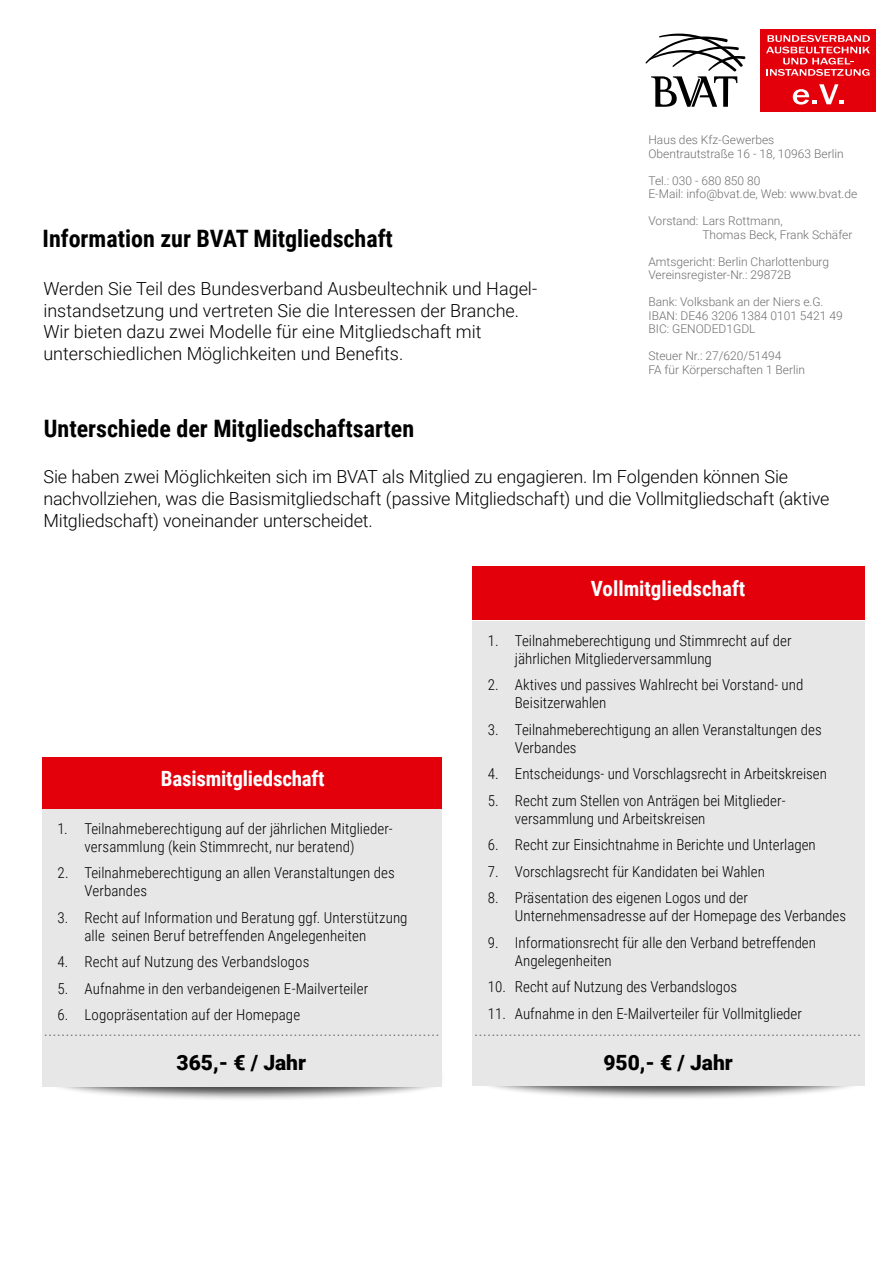
<style>
.page{position:relative;width:893px;height:1263px;background:#fff}
.page>*{position:absolute;margin:0;border:0;box-sizing:border-box;transform-origin:0 0}
.t1{font:700 24px "Roboto Condensed";color:#000}
.t2{font:700 21px "Roboto Condensed";letter-spacing:-.01em;color:#fff}
.t3{font:900 21px "Roboto";color:#000}
.t4{font:300 18px/21.6px "Roboto";letter-spacing:-.005em;color:#000}
.t5{font:300 18px "Roboto Condensed";color:#6e6e6e}
.t6{font:300 15px/18px "Roboto Condensed";color:#000}
.t7{font:300 12px/13.5px "Roboto";color:#6e6e6e}
</style>
<div class="page">
<div style="left:760px;top:29px;width:116px;height:82px;background:#e3000b"></div>
<svg style="left:793px;top:84px;width:50px;height:21px"></svg>
<svg style="left:766px;top:35px;width:104px;height:41px"></svg>
<svg style="left:645px;top:34px;width:100px;height:73px"></svg>
<div style="left:46px;top:1053px;width:400px;height:48px;background:#000;opacity:.75"></div>
<div style="left:477px;top:1052px;width:388px;height:48px;background:#000;opacity:.75"></div>
<div style="left:43px;top:757px;width:399px;height:53px;background:#e3000b"></div>
<div style="left:472px;top:567px;width:392px;height:53px;background:#e3000b"></div>
<div style="left:43px;top:809px;width:399px;height:277px;background:#e7e7e7"></div>
<div style="left:472px;top:621px;width:392px;height:464px;background:#e7e7e7"></div>
<h1 class="t1" style="left:43px;top:221px;width:352px">Information zur BVAT Mitgliedschaft</h1>
<p class="t4" style="left:43px;top:277px;width:495px">Werden Sie Teil des Bundesverband Ausbeultechnik und Hagel&shy;instandsetzung und vertreten Sie die Interessen der Branche.<br>Wir bieten dazu zwei Modelle für eine Mitgliedschaft mit unterschiedlichen Möglichkeiten und Benefits.</p>
<h1 class="t1" style="left:44px;top:411px;width:372px">Unterschiede der Mitgliedschaftsarten</h1>
<p class="t7" style="left:648px;top:133px;width:197px">Haus des Kfz-Gewerbes<br>Obentrautstraße 16 - 18, 10963 Berlin</p>
<p class="t7" style="left:648px;top:173px;width:210px">Tel.: 030 - 680 850 80<br>E-Mail: info@bvat.de, Web: www.bvat.de</p>
<p class="t7" style="left:702px;top:214px;width:151px;text-indent:-54px">Vorstand: Lars Rottmann,<br>Thomas Beck, Frank Schäfer</p>
<p class="t7" style="left:648px;top:254px;width:182px">Amtsgericht: Berlin Charlottenburg<br>Vereinsregister-Nr.: 29872B</p>
<p class="t7" style="left:648px;top:295px;width:196px">Bank: Volksbank an der Niers e.G.<br>IBAN: DE46 3206 1384 0101 5421 49<br>BIC: GENODED1GDL</p>
<p class="t7" style="left:648px;top:349px;width:158px">Steuer Nr.: 27/620/51494<br>FA für Körperschaften 1 Berlin</p>
<p class="t4" style="left:43px;top:465px;width:788px">Sie haben zwei Möglichkeiten sich im BVAT als Mitglied zu engagieren. Im Folgenden können Sie nachvollziehen, was die Basismitgliedschaft (passive Mitgliedschaft) und die Vollmitgliedschaft (aktive<br>Mitgliedschaft) voneinander unterscheidet.</p>
<h2 class="t2" style="left:161px;top:764px;width:165px">Basismitgliedschaft</h2>
<p class="t6" style="left:85px;top:819px;width:310px;text-indent:-27px">1. Teilnahmeberechtigung auf der jährlichen Mitglieder&shy;versammlung (kein Stimmrecht, nur beratend)</p>
<p class="t6" style="left:85px;top:863px;width:312px;text-indent:-27px">2. Teilnahmeberechtigung an allen Veranstaltungen des<br>Verbandes</p>
<p class="t6" style="left:85px;top:908px;width:324px;text-indent:-27px">3. Recht auf Information und Beratung ggf. Unterstützung alle seinen Beruf betreffenden Angelegenheiten</p>
<p class="t6" style="left:58px;top:952px;width:253px">4. Recht auf Nutzung des Verbandslogos</p>
<p class="t6" style="left:58px;top:979px;width:312px">5. Aufnahme in den verbandeigenen E-Mailverteiler</p>
<p class="t6" style="left:58px;top:1005px;width:244px">6. Logopräsentation auf der Homepage</p>
<h2 class="t2" style="left:591px;top:574px;width:156px">Vollmitgliedschaft</h2>
<p class="t6" style="left:515px;top:631px;width:278px;text-indent:-27px">1. Teilnahmeberechtigung und Stimmrecht auf der jährlichen Mitgliederversammlung</p>
<p class="t6" style="left:515px;top:675px;width:290px;text-indent:-27px">2. Aktives und passives Wahlrecht bei Vorstand- und<br>Beisitzerwahlen</p>
<p class="t6" style="left:515px;top:720px;width:308px;text-indent:-27px">3. Teilnahmeberechtigung an allen Veranstaltungen des<br>Verbandes</p>
<p class="t6" style="left:488px;top:764px;width:341px">4. Entscheidungs- und Vorschlagsrecht in Arbeitskreisen</p>
<p class="t6" style="left:515px;top:791px;width:272px;text-indent:-27px">5. Recht zum Stellen von Anträgen bei Mitglieder&shy;versammlung und Arbeitskreisen</p>
<p class="t6" style="left:488px;top:835px;width:329px">6. Recht zur Einsichtnahme in Berichte und Unterlagen</p>
<p class="t6" style="left:488px;top:862px;width:278px">7. Vorschlagsrecht für Kandidaten bei Wahlen</p>
<p class="t6" style="left:515px;top:888px;width:333px;text-indent:-27px">8. Präsentation des eigenen Logos und der<br>Unternehmensadresse auf der Homepage des Verbandes</p>
<p class="t6" style="left:515px;top:933px;width:303px;text-indent:-27px">9. Informationsrecht für alle den Verband betreffenden<br>Angelegenheiten</p>
<p class="t6" style="left:488px;top:977px;width:251px">10. Recht auf Nutzung des Verbandslogos</p>
<p class="t6" style="left:488px;top:1004px;width:315px">11. Aufnahme in den E-Mailverteiler für Vollmitglieder</p>
<p class="t5" style="left:44px;top:1017px;width:397px">............................................................................................</p>
<p class="t5" style="left:474px;top:1017px;width:389px">..........................................................................................</p>
<h2 class="t3" style="left:177px;top:1048px;width:131px">365,- € / Jahr</h2>
<h2 class="t3" style="left:603px;top:1048px;width:131px">950,- € / Jahr</h2>
</div>
